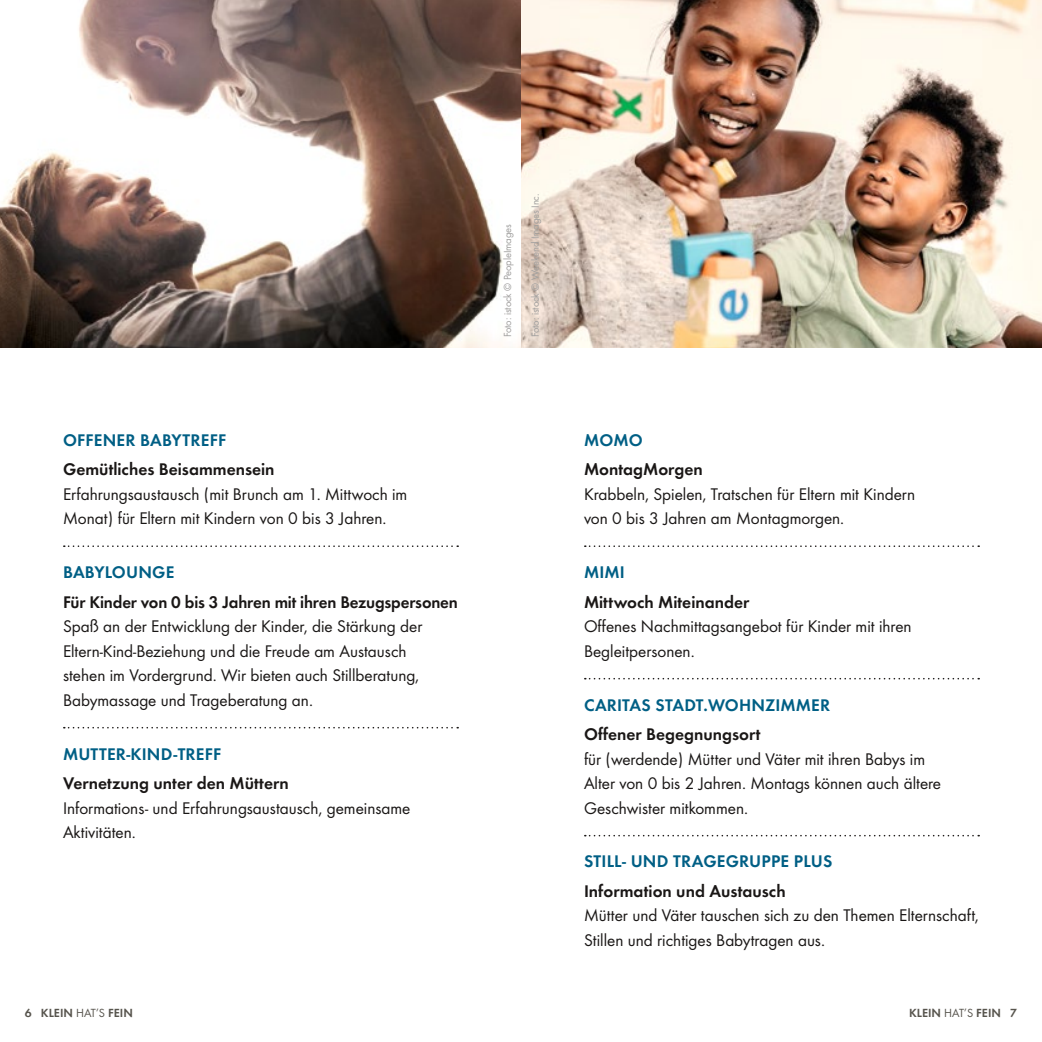
<style>
.page{position:relative;width:1042px;height:1042px;background:#fff}
.page>*{position:absolute;margin:0;border:0;box-sizing:border-box;transform-origin:0 0}
.t1{font:17.5px/24.5px "Futura Boo";color:#1a1716}
.t2{font:17.5px "Futura Dem";color:#1a1716}
.t3{font:17.5px "Futura Dem";letter-spacing:.01em;color:#005f85}
.t4{font:12.25px "Futura Dem";color:#57544d}
.t5{font:10.67px "Futura Boo";letter-spacing:-.01em;color:#9f9e9d}
.s1{font-family:"Futura Boo"}
</style>
<div class="page">
<img style="left:0;top:0;width:1042px;height:347px">
<svg style="left:585px;top:545px;width:394px;height:2px"></svg>
<svg style="left:585px;top:678px;width:394px;height:1px"></svg>
<svg style="left:585px;top:835px;width:394px;height:1px"></svg>
<svg style="left:64px;top:545px;width:394px;height:2px"></svg>
<svg style="left:64px;top:727px;width:394px;height:1px"></svg>
<p class="t3" style="left:63px;top:427px;width:165px">OFFENER BABYTREFF</p>
<p class="t2" style="left:63px;top:456px;width:213px">Gemütliches Beisammensein</p>
<p class="t1" style="left:63px;top:481px;width:346px">Erfahrungsaustausch (mit Brunch am 1. Mittwoch im<br>Monat) für Eltern mit Kindern von 0 bis 3 Jahren.</p>
<p class="t3" style="left:63px;top:559px;width:113px">BABYLOUNGE</p>
<p class="t2" style="left:63px;top:589px;width:396px">Für Kinder von 0 bis 3 Jahren mit ihren Bezugspersonen</p>
<p class="t1" style="left:63px;top:613px;width:361px">Spaß an der Entwicklung der Kinder, die Stärkung der Eltern-Kind-Beziehung und die Freude am Austausch stehen im Vordergrund. Wir bieten auch Stillberatung, Babymassage und Trageberatung an.</p>
<p class="t3" style="left:63px;top:741px;width:160px">MUTTER-KIND-TREFF</p>
<p class="t2" style="left:63px;top:770px;width:227px">Vernetzung unter den Müttern</p>
<p class="t1" style="left:63px;top:794px;width:349px">Informations- und Erfahrungsaustausch, gemeinsame<br>Aktivitäten.</p>
<p class="t5" style="left:500px;top:337px;width:114px;rotate:-90deg">Foto: istock © PeopleImages</p>
<p class="t5" style="left:528px;top:337px;width:145px;rotate:-90deg">Foto: istock © Weekend Images Inc.</p>
<p class="t3" style="left:584px;top:427px;width:60px">MOMO</p>
<p class="t2" style="left:584px;top:456px;width:120px">MontagMorgen</p>
<p class="t1" style="left:584px;top:481px;width:333px">Krabbeln, Spielen, Tratschen für Eltern mit Kindern von 0 bis 3 Jahren am Montagmorgen.</p>
<p class="t3" style="left:584px;top:559px;width:42px">MIMI</p>
<p class="t2" style="left:584px;top:589px;width:167px">Mittwoch Miteinander</p>
<p class="t1" style="left:584px;top:613px;width:329px">Offenes Nachmittagsangebot für Kinder mit ihren<br>Begleitpersonen.</p>
<p class="t3" style="left:584px;top:692px;width:248px">CARITAS STADT.WOHNZIMMER</p>
<p class="t2" style="left:584px;top:721px;width:178px">Offener Begegnungsort</p>
<p class="t1" style="left:584px;top:745px;width:359px">für (werdende) Mütter und Väter mit ihren Babys im<br>Alter von 0 bis 2 Jahren. Montags können auch ältere<br>Geschwister mitkommen.</p>
<p class="t3" style="left:584px;top:849px;width:250px">STILL- UND TRAGEGRUPPE PLUS</p>
<p class="t2" style="left:584px;top:878px;width:203px">Information und Austausch</p>
<p class="t1" style="left:584px;top:902px;width:396px">Mütter und Väter tauschen sich zu den Themen Elternschaft,<br>Stillen und richtiges Babytragen aus.</p>
<p class="t4" style="left:25px;top:1004px;width:110px">6 KLEIN <span class="s1">HAT’S</span> FEIN</p>
<p class="t4" style="left:909px;top:1004px;width:110px">KLEIN <span class="s1">HAT’S</span> FEIN 7</p>
</div>
